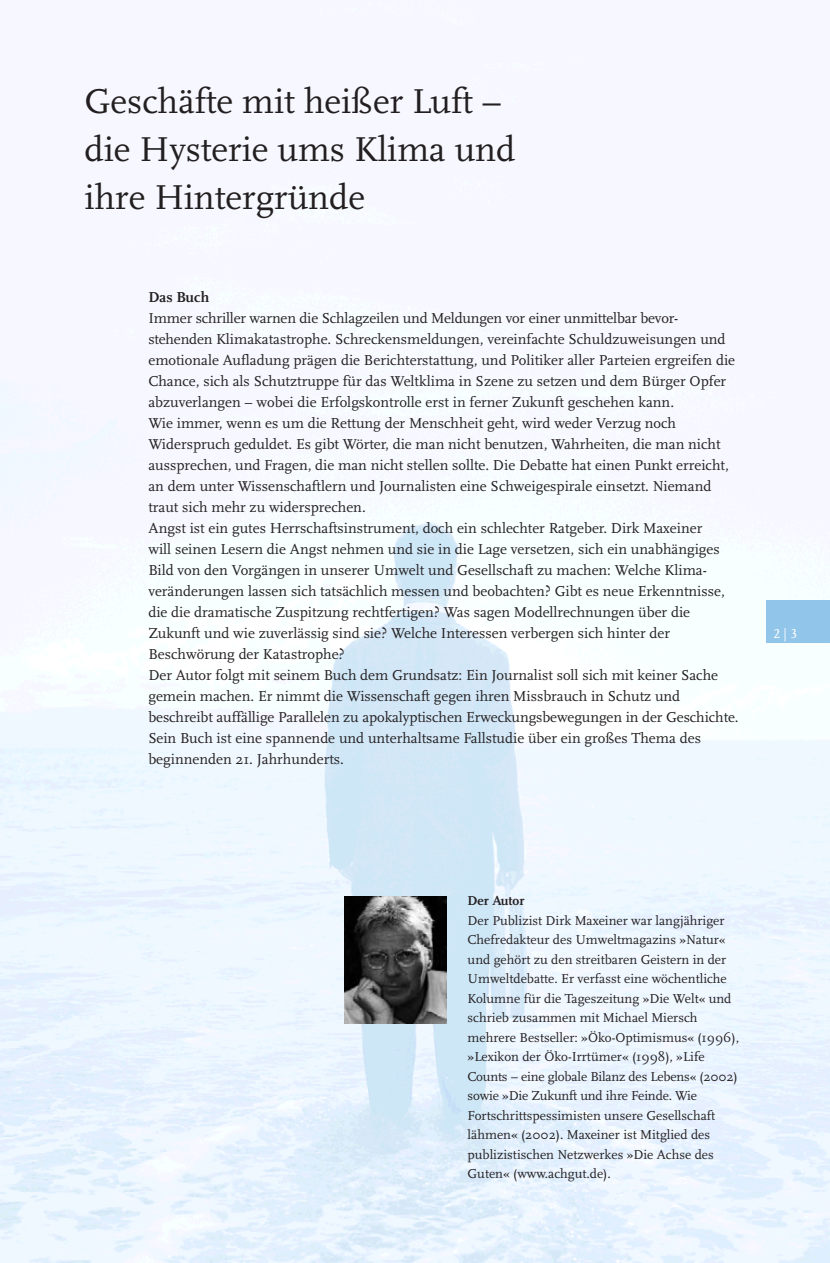
<style>
.page{position:relative;width:830px;height:1263px;background:#fff}
.page>*{position:absolute;margin:0;border:0;box-sizing:border-box;transform-origin:0 0}
.t1{font:36px/48px "Scala";color:#231f20}
.t2{font:15px/21px "Scala";color:#231f20}
.t3{font:700 15px "Scala";color:#231f20}
.t4{font:13.5px/19.5px "Scala";color:#231f20}
.t5{font:700 13.5px "Scala";color:#231f20}
.t6{font:13.5px "Scala Caps";color:#fff}
</style>
<div class="page">
<img style="left:0;top:289px;width:829px;height:974px">
<div style="left:765px;top:600px;width:64px;height:43px;background:#92c5ea"></div>
<img style="left:344px;top:896px;width:102px;height:127px">
<h1 class="t1" style="left:84px;top:77px;width:432px">Geschäfte mit heißer Luft – die Hysterie ums Klima und ihre Hintergründe</h1>
<p class="t3" style="left:148px;top:288px;width:62px">Das Buch</p>
<p class="t2" style="left:148px;top:307px;width:591px">Immer schriller warnen die Schlagzeilen und Meldungen vor einer unmittelbar bevor&shy;stehenden Klimakatastrophe. Schreckensmeldungen, vereinfachte Schuldzuweisungen und emotionale Aufladung prägen die Berichterstattung, und Politiker aller Parteien ergreifen die Chance, sich als Schutztruppe für das Weltklima in Szene zu setzen und dem Bürger Opfer abzuverlangen – wobei die Erfolgskontrolle erst in ferner Zukunft geschehen kann.<br>Wie immer, wenn es um die Rettung der Menschheit geht, wird weder Verzug noch Widerspruch geduldet. Es gibt Wörter, die man nicht benutzen, Wahrheiten, die man nicht aussprechen, und Fragen, die man nicht stellen sollte. Die Debatte hat einen Punkt erreicht, an dem unter Wissenschaftlern und Journalisten eine Schweigespirale einsetzt. Niemand traut sich mehr zu widersprechen.<br>Angst ist ein gutes Herrschaftsinstrument, doch ein schlechter Ratgeber. Dirk Maxeiner<br>will seinen Lesern die Angst nehmen und sie in die Lage versetzen, sich ein unabhängiges Bild von den Vorgängen in unserer Umwelt und Gesellschaft zu machen: Welche Klima&shy;veränderungen lassen sich tatsächlich messen und beobachten? Gibt es neue Erkenntnisse, die die dramatische Zuspitzung rechtfertigen? Was sagen Modellrechnungen über die Zukunft und wie zuverlässig sind sie? Welche Interessen verbergen sich hinter der Beschwörung der Katastrophe?<br>Der Autor folgt mit seinem Buch dem Grundsatz: Ein Journalist soll sich mit keiner Sache gemein machen. Er nimmt die Wissenschaft gegen ihren Missbrauch in Schutz und beschreibt auffällige Parallelen zu apokalyptischen Erweckungsbewegungen in der Geschichte.<br>Sein Buch ist eine spannende und unterhaltsame Fallstudie über ein großes Thema des beginnenden 21. Jahrhunderts.</p>
<p class="t6" style="left:773px;top:626px;width:25px">2| 3</p>
<p class="t5" style="left:467px;top:893px;width:58px">Der Autor</p>
<p class="t4" style="left:467px;top:911px;width:273px">Der Publizist Dirk Maxeiner war langjähriger Chefredakteur des Umweltmagazins »Natur« und gehört zu den streitbaren Geistern in der Umweltdebatte. Er verfasst eine wöchentliche Kolumne für die Tageszeitung »Die Welt« und schrieb zusammen mit Michael Miersch mehrere Bestseller: »Öko-Optimismus« (1996), »Lexikon der Öko-Irrtümer« (1998), »Life Counts – eine globale Bilanz des Lebens« (2002) sowie »Die Zukunft und ihre Feinde. Wie Fortschrittspessimisten unsere Gesellschaft lähmen« (2002). Maxeiner ist Mitglied des publizistischen Netzwerkes »Die Achse des Guten« (www.achgut.de).</p>
</div>
